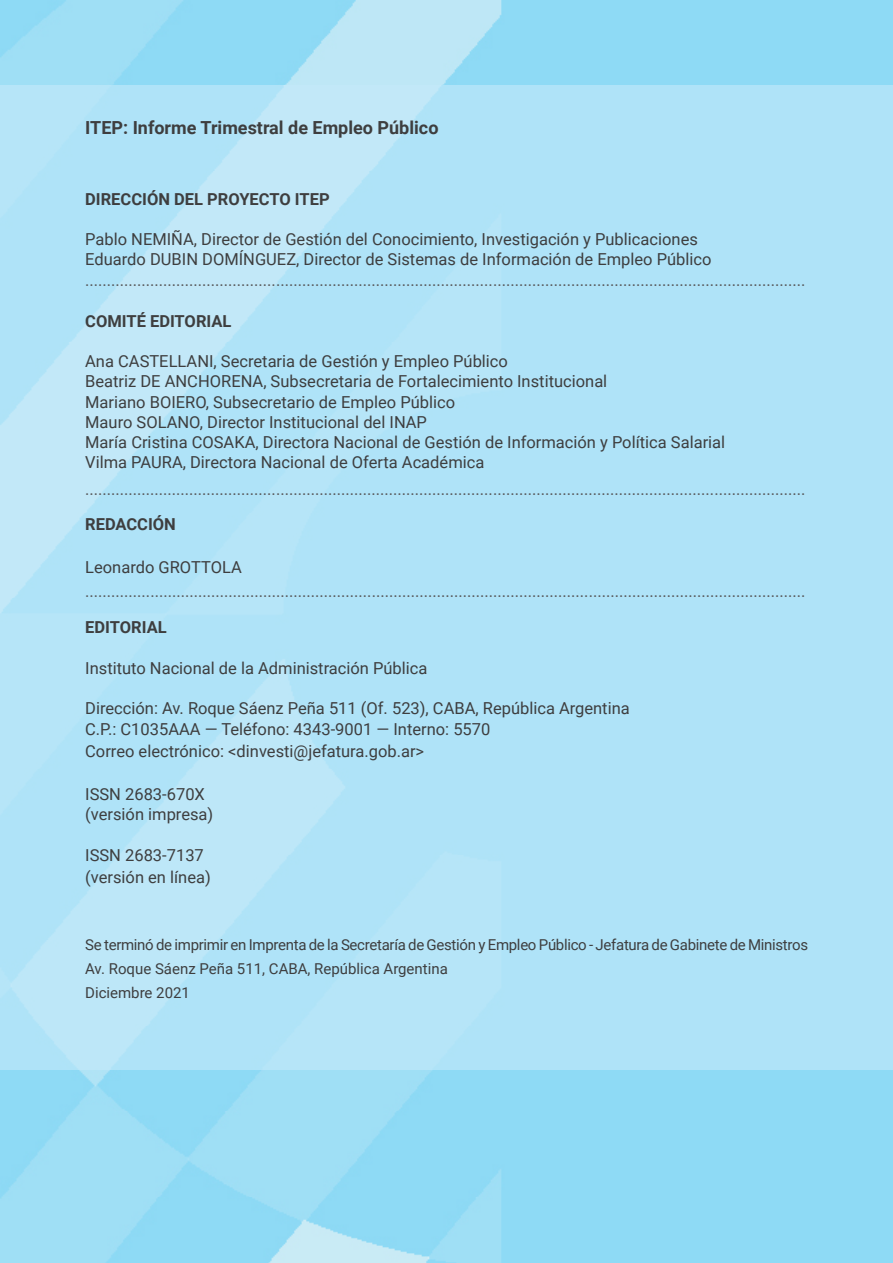
<style>
.page{position:relative;width:893px;height:1263px;background:#fff}
.page>*{position:absolute;margin:0;border:0;box-sizing:border-box;transform-origin:0 0}
.t1{font:700 18px "Roboto";color:#3e3e3f}
.t2{font:16.5px "Roboto";color:#3e3e3f}
.t3{font:16.5px "Roboto";color:#57585a}
.t4{font:700 16.5px "Roboto";color:#3e3e3f}
.t5{font:15px "Roboto";letter-spacing:-.02em;color:#3e3e3f}
.t6{font:15px "Roboto";color:#3e3e3f}
</style>
<div class="page">
<div style="left:0;top:85px;width:893px;height:985px;background:linear-gradient(to right,#b7e5f8,#ade3f8)"></div>
<p class="t1" style="left:85px;top:115px;width:355px">ITEP: Informe Trimestral de Empleo Público</p>
<p class="t4" style="left:85px;top:187px;width:246px">DIRECCIÓN DEL PROYECTO ITEP</p>
<p class="t2" style="left:85px;top:228px;width:614px">Pablo NEMIÑA, Director de Gestión del Conocimiento, Investigación y Publicaciones</p>
<p class="t2" style="left:85px;top:248px;width:628px">Eduardo DUBIN DOMÍNGUEZ, Director de Sistemas de Información de Empleo Público</p>
<p class="t3" style="left:85px;top:269px;width:722px">......................................................................................................................................................................</p>
<p class="t4" style="left:85px;top:309px;width:148px">COMITÉ EDITORIAL</p>
<p class="t2" style="left:85px;top:350px;width:424px">Ana CASTELLANI, Secretaria de Gestión y Empleo Público</p>
<p class="t2" style="left:85px;top:370px;width:524px">Beatriz DE ANCHORENA, Subsecretaria de Fortalecimiento Institucional</p>
<p class="t2" style="left:85px;top:390px;width:371px">Mariano BOIERO, Subsecretario de Empleo Público</p>
<p class="t2" style="left:85px;top:410px;width:343px">Mauro SOLANO, Director Institucional del INAP</p>
<p class="t2" style="left:85px;top:431px;width:641px">María Cristina COSAKA, Directora Nacional de Gestión de Información y Política Salarial</p>
<p class="t2" style="left:85px;top:451px;width:401px">Vilma PAURA, Directora Nacional de Oferta Académica</p>
<p class="t3" style="left:85px;top:478px;width:722px">......................................................................................................................................................................</p>
<p class="t4" style="left:85px;top:513px;width:92px">REDACCIÓN</p>
<p class="t2" style="left:85px;top:556px;width:158px">Leonardo GROTTOLA</p>
<p class="t3" style="left:85px;top:580px;width:722px">......................................................................................................................................................................</p>
<p class="t4" style="left:85px;top:616px;width:83px">EDITORIAL</p>
<p class="t2" style="left:85px;top:656px;width:344px">Instituto Nacional de la Administración Pública</p>
<p class="t2" style="left:85px;top:697px;width:546px">Dirección: Av. Roque Sáenz Peña 511 (Of. 523), CABA, República Argentina</p>
<p class="t2" style="left:85px;top:717px;width:407px">C.P.: C1035AAA — Teléfono: 4343-9001 — Interno: 5570</p>
<p class="t2" style="left:85px;top:740px;width:340px">Correo electrónico: &lt;dinvesti@jefatura.gob.ar&gt;</p>
<p class="t2" style="left:85px;top:782px;width:121px">ISSN 2683-670X</p>
<p class="t2" style="left:85px;top:803px;width:130px">(versión impresa)</p>
<p class="t2" style="left:85px;top:843px;width:120px">ISSN 2683-7137</p>
<p class="t2" style="left:85px;top:866px;width:127px">(versión en línea)</p>
<p class="t5" style="left:85px;top:934px;width:724px">Se terminó de imprimir en Imprenta de la Secretaría de Gestión y Empleo Público - Jefatura de Gabinete de Ministros</p>
<p class="t6" style="left:85px;top:958px;width:364px">Av. Roque Sáenz Peña 511, CABA, República Argentina</p>
<p class="t6" style="left:85px;top:982px;width:106px">Diciembre 2021</p>
</div>
